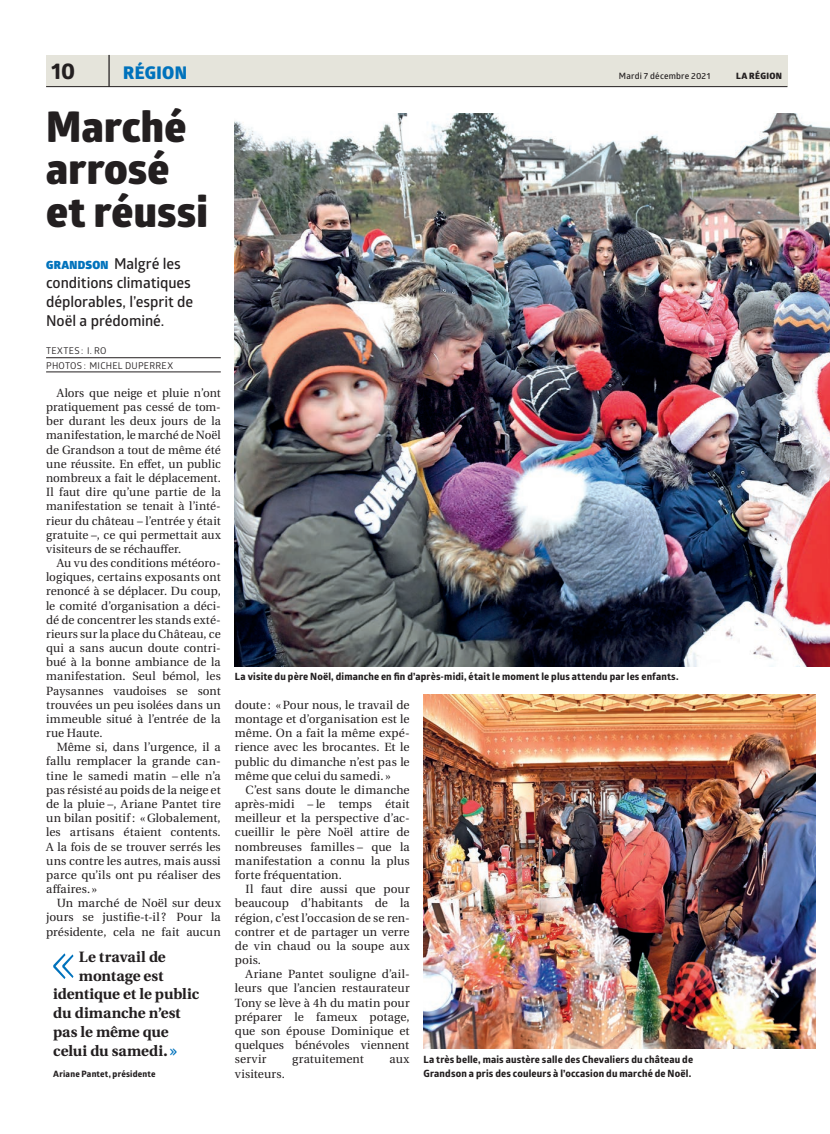
<style>
.page{position:relative;width:830px;height:1134px;background:#fff}
.page>*{position:absolute;margin:0;border:0;box-sizing:border-box;transform-origin:0 0}
.t1{font:53.38px "Glober";color:#0072bc}
.t2{font:800 42.5px/42.5px "Glober";letter-spacing:.005em;color:#231f20}
.t3{font:700 22.5px "Globerx";color:#231f20}
.t4{font:800 17.5px "Glober";letter-spacing:.02em;color:#0072bc}
.t5{font:600 15px/18.8px "Glober";letter-spacing:-.005em;color:#231f20}
.t6{font:700 15px "Heuristica";letter-spacing:-.01em;color:#231f20}
.t7{font:700 15px "Heuristica";letter-spacing:.015em;color:#231f20}
.t8{font:11.88px/14.1px "Heuristica";letter-spacing:.005em;color:#231f20;text-align:justify}
.t9{font:700 10px/14.1px "Globerx";letter-spacing:.015em;color:#231f20}
.t10{font:9.38px/14.1px "Glober";letter-spacing:.03em;color:#231f20}
.t11{font:700 8.75px "Globerx";letter-spacing:.02em;color:#231f20}
.t12{font:600 8.75px "Glober";letter-spacing:.02em;color:#231f20}
.t13{font:800 8.75px "Glober";letter-spacing:.04em;color:#231f20}
.s1{font-weight:900;font-size:11.25px;color:#0072bc}
.s2{font-family:"Glober";font-weight:600;color:#0072bc}
</style>
<div class="page">
<div style="left:46px;top:55px;width:741px;height:32px;background:#e5e4db"></div>
<hr style="left:108px;top:55px;width:2px;height:32px;background:#231f20">
<hr style="left:46px;top:86px;width:741px;height:1px;background:#231f20">
<hr style="left:46px;top:357px;width:175px;height:1px;background:#231f20">
<hr style="left:46px;top:372px;width:175px;height:1px;background:#231f20">
<img style="left:235px;top:113px;width:594px;height:553px">
<img style="left:423px;top:694px;width:392px;height:355px">
<h3 class="t3" style="left:51px;top:55px;width:25px">10</h3>
<h3 class="t4" style="left:123px;top:60px;width:65px">RÉGION</h3>
<p class="t12" style="left:618px;top:70px;width:93px">Mardi 7 décembre 2021</p>
<p class="t13" style="left:735px;top:69px;width:47px">LA RÉGION</p>
<h2 class="t2" style="left:46px;top:105px;width:163px">Marché arrosé et réussi</h2>
<p class="t5" style="left:46px;top:254px;width:149px"><span class="s1">GRANDSON</span> Malgré les conditions climatiques déplorables, l’esprit de<br>Noël a prédominé.</p>
<p class="t10" style="left:46px;top:344px;width:128px">TEXTES : I. RO<br>PHOTOS : MICHEL DUPERREX</p>
<p class="t8" style="left:46px;top:386px;width:176px;text-indent:11px">Alors que neige et pluie n’ont pratiquement pas cessé de tom&shy;ber durant les deux jours de la manifestation, le marché de Noël de Grandson a tout de même été une réussite. En effet, un public nombreux a fait le déplacement.<br>Il faut dire qu’une partie de la manifestation se tenait à l’inté&shy;rieur du château – l’entrée y était gratuite –, ce qui permettait aux visiteurs de se réchauffer.</p>
<p class="t8" style="left:46px;top:556px;width:176px;text-indent:11px">Au vu des conditions météoro&shy;logiques, certains exposants ont renoncé à se déplacer. Du coup, le comité d’organisation a déci&shy;dé de concentrer les stands exté&shy;rieurs sur la place du Château, ce qui a sans aucun doute contri&shy;bué à la bonne ambiance de la manifestation. Seul bémol, les Paysannes vaudoises se sont trouvées un peu isolées dans un immeuble situé à l’entrée de la rue Haute.</p>
<p class="t8" style="left:46px;top:740px;width:176px;text-indent:11px">Même si, dans l’urgence, il a fallu remplacer la grande can&shy;tine le samedi matin – elle n’a pas résisté au poids de la neige et de la pluie –, Ariane Pantet tire un bilan positif : « Globalement, les artisans étaient contents.<br>A la fois de se trouver serrés les uns contre les autres, mais aussi parce qu’ils ont pu réaliser des affaires. »</p>
<p class="t8" style="left:46px;top:896px;width:176px;text-indent:11px">Un marché de Noël sur deux jours se justifie-t-il ? Pour la présidente, cela ne fait aucun</p>
<p class="t9" style="left:235px;top:670px;width:445px">La visite du père Noël, dimanche en fin d’après-midi, était le moment le plus attendu par les enfants.</p>
<p class="t8" style="left:235px;top:698px;width:176px">doute : « Pour nous, le travail de montage et d’organisation est le même. On a fait la même expé&shy;rience avec les brocantes. Et le public du dimanche n’est pas le même que celui du samedi. »</p>
<p class="t8" style="left:235px;top:783px;width:176px;text-indent:11px">C’est sans doute le dimanche après-midi – le temps était meilleur et la perspective d’ac&shy;cueillir le père Noël attire de nombreuses familles – que la manifestation a connu la plus forte fréquentation.</p>
<p class="t8" style="left:235px;top:882px;width:176px;text-indent:11px">Il faut dire aussi que pour beaucoup d’habitants de la région, c’est l’occasion de se ren&shy;contrer et de partager un verre de vin chaud ou la soupe aux pois.</p>
<p class="t8" style="left:235px;top:967px;width:176px;text-indent:11px">Ariane Pantet souligne d’ail&shy;leurs que l’ancien restaurateur Tony se lève à 4h du matin pour préparer le fameux potage, que son épouse Dominique et quelques bénévoles viennent servir</p>
<h1 class="t1" style="left:50px;top:924px;width:28px">«</h1>
<p class="t7" style="left:79px;top:945px;width:88px">Le travail de</p>
<p class="t6" style="left:79px;top:963px;width:86px">montage est</p>
<p class="t6" style="left:53px;top:982px;width:147px">identique et le public</p>
<p class="t6" style="left:53px;top:1001px;width:129px">du dimanche n’est</p>
<p class="t6" style="left:53px;top:1020px;width:117px">pas le même que</p>
<p class="t6" style="left:53px;top:1038px;width:126px">celui du samedi. <span class="s2">»</span></p>
<p class="t11" style="left:53px;top:1067px;width:104px">Ariane Pantet, présidente</p>
<p class="t8" style="left:292px;top:1052px;width:73px">gratuitement</p>
<p class="t8" style="left:389px;top:1052px;width:21px">aux</p>
<p class="t9" style="left:423px;top:1052px;width:271px">La très belle, mais austère salle des Chevaliers du château de<br>Grandson a pris des couleurs à l’occasion du marché de Noël.</p>
<p class="t8" style="left:235px;top:1066px;width:51px">visiteurs.</p>
</div>
